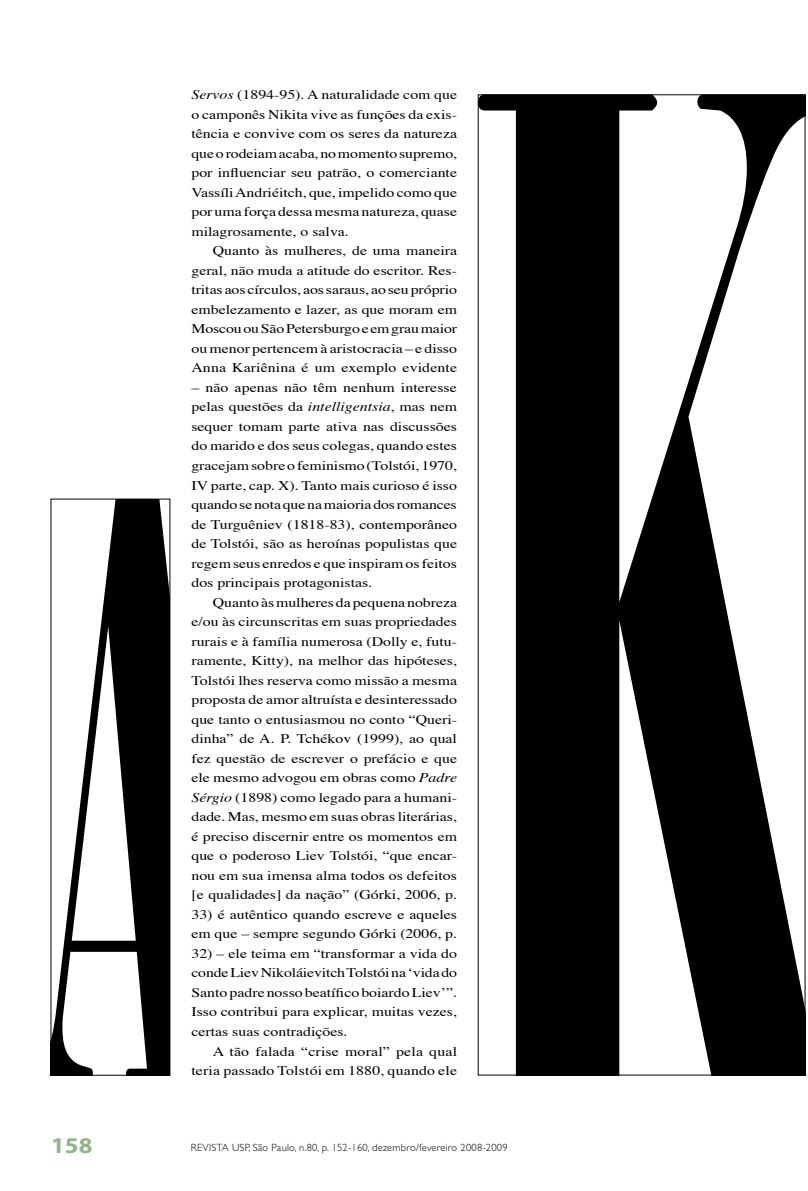
<style>
.page{position:relative;width:808px;height:1191px;background:#fff}
.page>*{position:absolute;margin:0;border:0;box-sizing:border-box;transform-origin:0 0}
.t1{font:700 22.5px "Myriad";color:#93b48b;scale:1.1 1}
.TEXTO{font:13.2px/19.5px "Times";color:#000;text-align:justify;scale:1.2 1}
.t2{font:300 10.5px "Gill Sans";letter-spacing:.02em;color:#000}
.s1{font-style:italic}
</style>
<div class="page">
<svg style="left:480px;top:97px;width:323px;height:976px;fill:#000"></svg>
<svg style="left:53px;top:501px;width:115px;height:572px"></svg>
<div style="left:51px;top:499px;width:119px;height:576px;border:1px solid #000"></div>
<p class="TEXTO" style="left:191px;top:84px;width:223px"><span class="s1">Servos</span> (1894-95). A naturalidade com que o camponês Nikita vive as funções da exis&shy;tência e convive com os seres da natureza que o rodeiam acaba, no momento supremo, por influenciar seu patrão, o comerciante Vassíli Andriéitch, que, impelido como que por uma força dessa mesma natureza, quase milagrosamente, o salva.</p>
<p class="TEXTO" style="left:191px;top:240px;width:223px;text-indent:21px">Quanto às mulheres, de uma maneira geral, não muda a atitude do escritor. Res&shy;tritas aos círculos, aos saraus, ao seu próprio embelezamento e lazer, as que moram em Moscou ou São Petersburgo e em grau maior ou menor pertencem à aristocracia – e disso Anna Kariênina é um exemplo evidente</p>
<p class="TEXTO" style="left:191px;top:377px;width:223px">– não apenas não têm nenhum interesse pelas questões da <span class="s1">intelligentsia</span>, mas nem sequer tomam parte ativa nas discussões do marido e dos seus colegas, quando estes gracejam sobre o feminismo (Tolstói, 1970, IV parte, cap. X). Tanto mais curioso é isso quando se nota que na maioria dos romances de Turguêniev (1818-83), contemporâneo de Tolstói, são as heroínas populistas que regem seus enredos e que inspiram os feitos dos principais protagonistas.</p>
<p class="TEXTO" style="left:191px;top:591px;width:223px;text-indent:21px">Quanto às mulheres da pequena nobreza e/ou às circunscritas em suas propriedades rurais e à família numerosa (Dolly e, futu&shy;ramente, Kitty), na melhor das hipóteses, Tolstói lhes reserva como missão a mesma proposta de amor altruísta e desinteressado que tanto o entusiasmou no conto “Queri&shy;dinha” de A. P. Tchékov (1999), ao qual fez questão de escrever o prefácio e que ele mesmo advogou em obras como <span class="s1">Padre Sérgio</span> (1898) como legado para a humani&shy;dade. Mas, mesmo em suas obras literárias, é preciso discernir entre os momentos em que o poderoso Liev Tolstói, “que encar&shy;nou em sua imensa alma todos os defeitos [e qualidades] da nação” (Górki, 2006, p.</p>
<p class="TEXTO" style="left:191px;top:903px;width:223px">33) é autêntico quando escreve e aqueles em que – sempre segundo Górki (2006, p.</p>
<p class="TEXTO" style="left:191px;top:942px;width:223px">32) – ele teima em “transformar a vida do conde Liev Nikoláievitch Tolstói na ‘vida do Santo padre nosso beatífico boiardo Liev’”.<br>Isso contribui para explicar, muitas vezes, certas suas contradições.</p>
<p class="TEXTO" style="left:191px;top:1040px;width:223px;text-align:right">A tão falada “crise moral” pela qual teria passado Tolstói em 1880, quando ele</p>
<h1 class="t1" style="left:51px;top:1133px;width:39px">158</h1>
<p class="t2" style="left:191px;top:1141px;width:318px">REVISTA USP, São Paulo, n.80, p. 152-160, dezembro/fevereiro 2008-2009</p>
</div>
